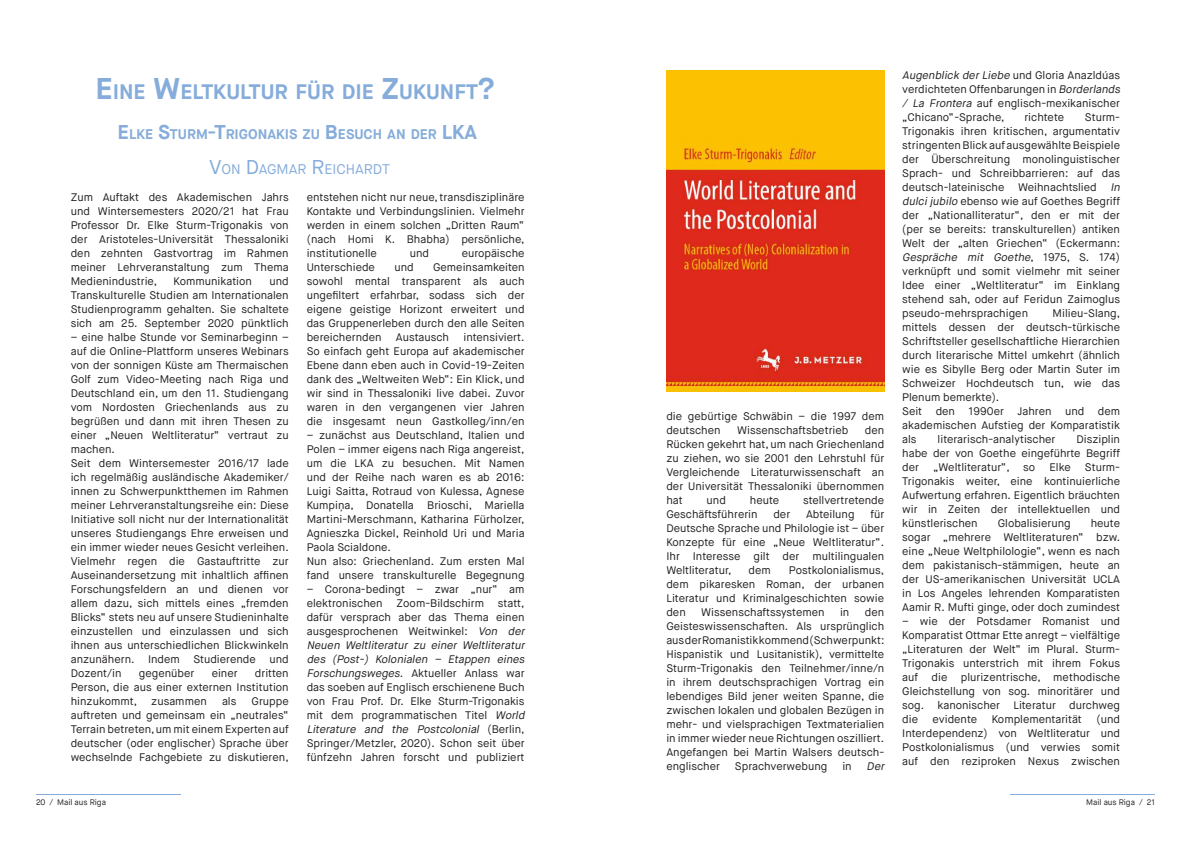
<style>
.page{position:relative;width:1191px;height:842px;background:#fff}
.page>*{position:absolute;margin:0;border:0;box-sizing:border-box;transform-origin:0 0}
.t1{font:700 21px "Maison Neue";color:#85acda}
.t2{font:700 14px "Maison Neue";color:#85acda}
.t3{font:14px "Maison Neue";color:#85acda}
.t4{font:11px/14px "Maison Neue";color:#231f20;text-align:justify}
.t5{font:italic 11px "Maison Neue";color:#231f20}
.t6{font:8px "Maison Neue";color:#231f20}
.s1{font-size:30px}
.s2{font-size:20px}
.s3{font-style:italic}
</style>
<div class="page">
<hr style="left:36px;top:794px;width:144px;height:1px;background:#85acda">
<hr style="left:1011px;top:794px;width:144px;height:1px;background:#85acda">
<img style="left:666px;top:71px;width:218px;height:320px">
<h1 class="t1" style="left:95px;top:79px;width:400px"><span class="s1">E</span>INE <span class="s1">W</span>ELTKULTUR FÜR DIE <span class="s1">Z</span>UKUNFT<span class="s1">?</span></h1>
<p class="t2" style="left:118px;top:126px;width:348px"><span class="s2">E</span>LKE <span class="s2">S</span>TURM <span class="s2">-T</span>RI GONAKIS ZU <span class="s2">B</span>ESUCH AN DER <span class="s2">LKA</span></p>
<p class="t3" style="left:209px;top:161px;width:182px"><span class="s2">V</span>ON <span class="s2">D</span>AGMAR <span class="s2">R</span> EICHARDT</p>
<p class="t4" style="left:71px;top:191px;width:219px">Zum Auftakt des Akademischen Jahrs und Wintersemesters 2020/21 hat Frau Professor Dr. Elke Sturm-Trigonakis von der Aristoteles-Universität Thessaloniki den zehnten Gastvortrag im Rahmen meiner Lehrveranstaltung zum Thema Medienindustrie,</p>
<p class="t4" style="left:307px;top:191px;width:219px">entstehen nicht nur neue, transdisziplinäre Kontakte und Verbindungslinien. Vielmehr werden in einem solchen „Dritten Raum“ (nach Homi K. Bhabha) persönliche, institutionelle</p>
<p class="t4" style="left:410px;top:247px;width:21px">und</p>
<p class="t4" style="left:462px;top:247px;width:64px">europäische</p>
<p class="t4" style="left:307px;top:261px;width:219px;text-indent:126px">Gemeinsamkeiten sowohl mental transparent als auch ungefiltert erfahrbar, sodass sich der eigene geistige Horizont erweitert und das Gruppenerleben durch den alle Seiten bereichernden</p>
<p class="t4" style="left:307px;top:261px;width:70px">Unterschiede</p>
<p class="t4" style="left:394px;top:261px;width:21px">und</p>
<p class="t4" style="left:71px;top:275px;width:219px;text-indent:199px">und Transkulturelle Studien am Internationalen Studienprogramm gehalten. Sie schaltete sich am 25. September 2020 pünktlich</p>
<p class="t4" style="left:71px;top:331px;width:219px;text-align:left">– eine halbe Stunde vor Seminarbeginn – auf die Online-Plattform unseres Webinars von der sonnigen Küste am Thermaischen Golf zum Video-Meeting nach Riga und Deutschland ein, um den 11. Studiengang vom Nordosten Griechenlands aus zu begrüßen und dann mit ihren Thesen zu einer „Neuen Weltliteratur“ vertraut zu machen.<br>Seit dem Wintersemester 2016/17 lade ich regelmäßig ausländische Akademiker/ innen zu Schwerpunktthemen im Rahmen meiner Lehrveranstaltungsreihe ein: Diese Initiative soll nicht nur der Internationalität unseres Studiengangs Ehre erweisen und ein immer wieder neues Gesicht verleihen.<br>Vielmehr regen die Gastauftritte zur Auseinandersetzung mit inhaltlich affinen Forschungsfeldern an und dienen vor allem dazu, sich mittels eines „fremden Blicks“ stets neu auf unsere Studieninhalte einzustellen und einzulassen und sich ihnen aus unterschiedlichen Blickwinkeln anzunähern. Indem Studierende und Dozent/in</p>
<p class="t4" style="left:173px;top:275px;width:80px">Kommunikation</p>
<p class="t4" style="left:307px;top:331px;width:219px;text-indent:157px">intensiviert.<br>So einfach geht Europa auf akademischer Ebene dann eben auch in Covid-19-Zeiten dank des „Weltweiten Web“: Ein Klick, und wir sind in Thessaloniki live dabei. Zuvor waren in den vergangenen vier Jahren die insgesamt neun Gastkolleg/inn/en</p>
<p class="t4" style="left:307px;top:429px;width:219px;text-align:left">– zunächst aus Deutschland, Italien und Polen – immer eigens nach Riga angereist, um die LKA zu besuchen. Mit Namen und der Reihe nach waren es ab 2016:<br>Luigi Saitta, Rotraud von Kulessa, Agnese Kumpiņa, Donatella Brioschi, Mariella Martini-Merschmann, Katharina Fürholzer, Agnieszka Dickel, Reinhold Uri und Maria Paola Scialdone.<br>Nun also: Griechenland. Zum ersten Mal fand unsere transkulturelle Begegnung</p>
<p class="t4" style="left:307px;top:583px;width:219px">– Corona-bedingt – zwar „nur“ am elektronischen</p>
<p class="t4" style="left:396px;top:331px;width:55px">Austausch</p>
<p class="t4" style="left:396px;top:597px;width:89px">Zoom-Bildschirm</p>
<p class="t4" style="left:307px;top:597px;width:222px;text-align:left;text-indent:191px">statt, dafür versprach aber das Thema einen ausgesprochenen Weitwinkel: <span class="s3">Von der Neuen Weltliteratur zu einer Weltliteratur des (Post-) Kolonialen – Etappen eines Forschungsweges.</span> Aktueller Anlass war das soeben auf Englisch erschienene Buch von Frau Prof. Dr. Elke Sturm-Trigonakis mit dem programmatischen Titel <span class="s3">World Literature and the Postcolonial</span> ( B e r l i n , Springer/Metzler, 2020). Schon seit über fünfzehn Jahren forscht und publiziert</p>
<p class="t4" style="left:71px;top:667px;width:219px;text-indent:184px">dritten Person, die aus einer externen Institution hinzukommt,</p>
<p class="t4" style="left:139px;top:667px;width:57px">gegenüber</p>
<p class="t4" style="left:212px;top:667px;width:27px">einer</p>
<p class="t4" style="left:151px;top:695px;width:57px">zusammen</p>
<p class="t4" style="left:222px;top:695px;width:16px">als</p>
<p class="t4" style="left:71px;top:695px;width:219px;text-indent:181px">Gruppe auftreten und gemeinsam ein „neutrales“ Terrain betreten, um mit einem Experten auf deutscher (oder englischer) Sprache über wechselnde Fachgebiete zu diskutieren,</p>
<p class="t4" style="left:666px;top:410px;width:219px">die gebürtige Schwäbin – die 1997 dem deutschen</p>
<p class="t4" style="left:666px;top:424px;width:219px;text-indent:198px">den Rücken gekehrt hat, um nach Griechenland zu ziehen, wo sie 2001 den Lehrstuhl für Vergleichende Literaturwissenschaft an der Universität Thessaloniki übernommen hat</p>
<p class="t4" style="left:737px;top:424px;width:113px">Wissenschaftsbetrieb</p>
<p class="t4" style="left:706px;top:494px;width:21px">und</p>
<p class="t4" style="left:750px;top:494px;width:31px">heute</p>
<p class="t4" style="left:803px;top:494px;width:83px">stellvertretende</p>
<p class="t4" style="left:666px;top:508px;width:93px">Geschäftsführerin</p>
<p class="t4" style="left:773px;top:508px;width:18px">der</p>
<p class="t4" style="left:806px;top:508px;width:50px">Abteilung</p>
<p class="t4" style="left:666px;top:508px;width:219px;text-indent:204px">für Deutsche Sprache und Philologie ist – über Konzepte für eine „Neue Weltliteratur“.<br>Ihr Interesse gilt der multilingualen Weltliteratur,</p>
<p class="t4" style="left:666px;top:564px;width:219px;text-indent:122px">Postkolonialismus, dem pikaresken Roman, der urbanen Literatur und Kriminalgeschichten sowie den</p>
<p class="t4" style="left:748px;top:564px;width:24px">dem</p>
<p class="t4" style="left:666px;top:606px;width:219px;text-indent:198px">den Geisteswissenschaften. Als ursprünglich aus der Romanistik kommend (Schwerpunkt:<br>Hispanistik und Lusitanistik), vermittelte Sturm-Trigonakis den Teilnehmer/inne/n in ihrem deutschsprachigen Vortrag ein lebendiges Bild jener weiten Spanne, die zwischen lokalen und globalen Bezügen in mehr- und vielsprachigen Textmaterialien in immer wieder neue Richtungen oszilliert.<br>Angefangen bei Martin Walsers deutsch&shy;englischer</p>
<p class="t4" style="left:701px;top:606px;width:125px">Wissenschaftssystemen</p>
<p class="t4" style="left:840px;top:606px;width:11px">in</p>
<p class="t4" style="left:735px;top:760px;width:94px">Sprachverwebung</p>
<p class="t4" style="left:842px;top:760px;width:11px">in</p>
<p class="t5" style="left:866px;top:759px;width:22px">Der</p>
<p class="t4" style="left:902px;top:69px;width:222px;text-align:left"><span class="s3">Augenblick derLiebe</span> und Gloria Anazldúas verdichteten Offenbarungen in <span class="s3">Borderlands / La Frontera</span> auf englisch-mexikanischer „Chicano“-Sprache,</p>
<p class="t4" style="left:1024px;top:111px;width:41px">richtete</p>
<p class="t4" style="left:902px;top:111px;width:222px;text-align:left;text-indent:183px">Sturm-Trigonakis ihren kritischen, argumentativ stringenten Blick auf ausgewählte Beispiele der Überschreitung monolinguistischer Sprach- und Schreibbarrieren: auf das deutsch-lateinische Weihnachtslied <span class="s3">In dulcijubilo</span> ebenso wie auf Goethes Begriff der „Nationalliteratur“, den er mit der (per se bereits: transkulturellen) antiken Welt der „alten Griechen“ (Eckermann:<br><span class="s3">Gespräche mit Goethe</span>, 1 9 7 5 , S . 1 7 4 ) verknüpft und somit vielmehr mit seiner Idee einer „Weltliteratur“ im Einklang stehend sah, oder auf Feridun Zaimoglus pseudo-mehrsprachigen</p>
<p class="t4" style="left:902px;top:307px;width:219px;text-align:left;text-indent:150px">Milieu-Slang, mittels dessen der deutsch-türkische<br>Schriftsteller gesellschaftliche Hierarchien durch literarische Mittel umkehrt (ähnlich wie es Sibylle Berg oder Martin Suter im<br>Schweizer Hochdeutsch tun, wie das<br>Plenum bemerkte).<br>Seit den 1990er Jahren und dem akademischen Aufstieg der Komparatistik als</p>
<p class="t4" style="left:902px;top:433px;width:219px;text-indent:174px">Disziplin habe der von Goethe eingeführte Begriff der</p>
<p class="t4" style="left:937px;top:433px;width:119px">literarisch-analytischer</p>
<p class="t4" style="left:933px;top:461px;width:103px">„Weltliteratur“, so</p>
<p class="t4" style="left:1049px;top:461px;width:23px">Elke</p>
<p class="t4" style="left:902px;top:461px;width:219px;text-indent:183px">Sturm-Trigonakis weiter, eine kontinuierliche Aufwertung erfahren. Eigentlich bräuchten wir in Zeiten der intellektuellen und künstlerischen</p>
<p class="t4" style="left:902px;top:517px;width:219px;text-indent:188px">heute sogar „mehrere Weltliteraturen“ bzw. eine „Neue Weltphilologie“, wenn es nach dem pakistanisch-stämmigen, heute an der US-amerikanischen Universität UCLA in Los Angeles lehrenden Komparatisten Aamir R. Mufti ginge, oder doch zumindest</p>
<p class="t4" style="left:902px;top:615px;width:219px">– wie der Potsdamer Romanist und Komparatist Ottmar Ette anregt – vielfältige „Literaturen der Welt“ im Plural. Sturm-Trigonakis unterstrich mit ihrem Fokus auf die plurizentrische, methodische Gleichstellung von sog. minoritärer und sog. kanonischer Literatur durchweg die</p>
<p class="t4" style="left:997px;top:517px;width:74px">Globalisierung</p>
<p class="t4" style="left:902px;top:713px;width:219px;text-indent:194px">(und Interdependenz) von Weltliteratur und Postkolonialismus (und verwies somit auf den reziproken Nexus zwischen</p>
<p class="t4" style="left:932px;top:713px;width:46px">evidente</p>
<p class="t4" style="left:991px;top:713px;width:92px">Komplementarität</p>
<p class="t6" style="left:36px;top:797px;width:72px">20 / Mail aus Riga</p>
<p class="t6" style="left:1086px;top:797px;width:70px">Mail aus Riga / 21</p>
</div>
